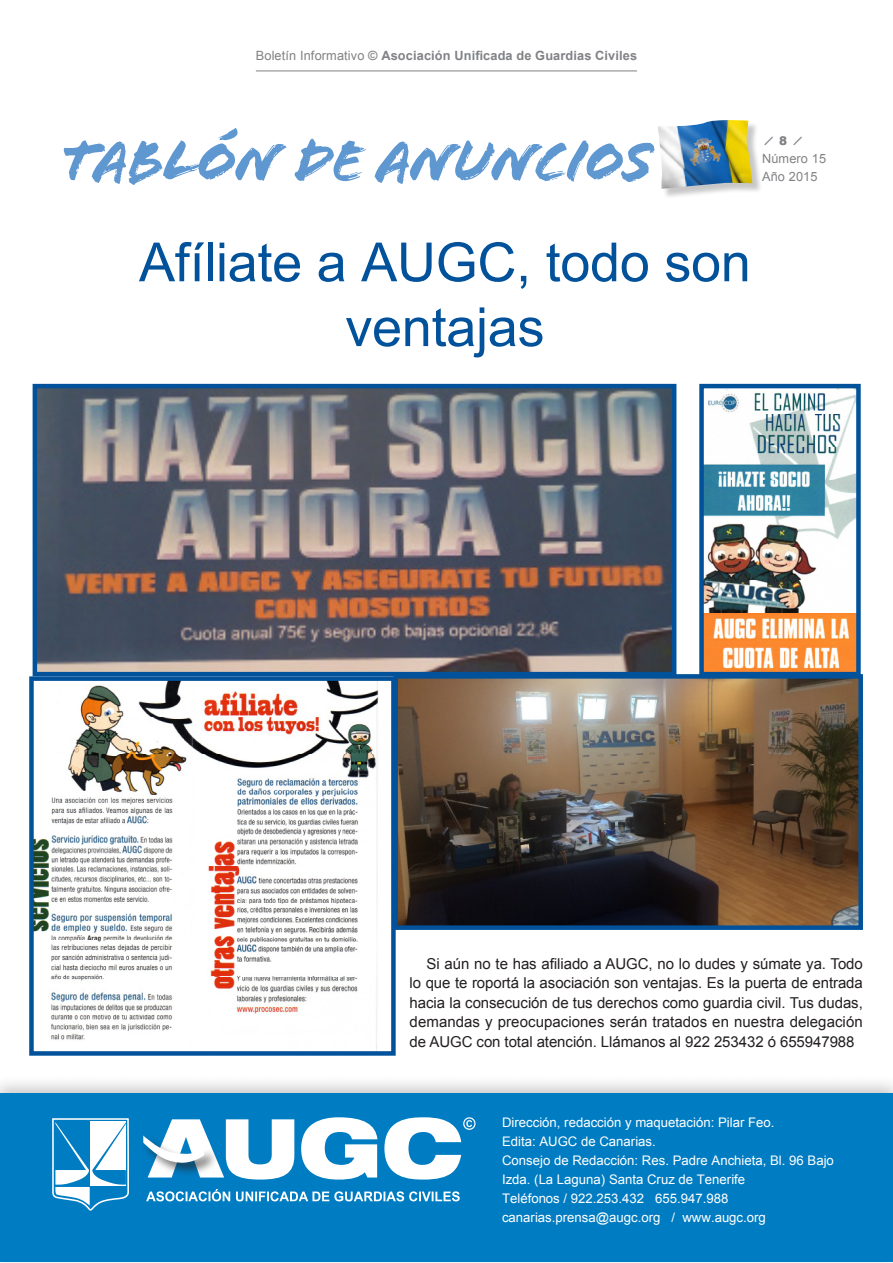
<style>
.page{position:relative;width:893px;height:1263px;background:#fff}
.page>*{position:absolute;margin:0;border:0;box-sizing:border-box;transform-origin:0 0}
.Titular_Centrado{font:54px/64.8px "Arial";letter-spacing:-.005em;color:#01529a;text-align:center}
.t1{font:18px "Arial";color:#808285}
.Texto{font:15px/19.5px "Arial";letter-spacing:-.005em;color:#231f20;text-align:justify}
.Entradilla_Centrada{font:13.2px/19px "Arial";color:#fff}
.t2{font:700 12.75px "Arial";letter-spacing:.01em;color:#808285}
.t3{font:12.75px "Arial";letter-spacing:.01em;color:#808285}
.s1{font-weight:400}
.s2{font-weight:900;font-size:12px}
</style>
<div class="page">
<hr style="left:256px;top:71px;width:381px;height:1px;background:#808285">
<svg style="left:64px;top:128px;width:590px;height:57px"></svg>
<div style="left:659px;top:121px;width:104px;height:78px;background:#231f20;opacity:.25"></div>
<img style="left:658px;top:120px;width:94px;height:69px">
<div style="left:0;top:1074px;width:893px;height:189px;background:#231f20;opacity:.25"></div>
<div style="left:0;top:1093px;width:893px;height:168px;background:#007cc2"></div>
<svg style="left:52px;top:1117px;width:423px;height:94px"></svg>
<img style="left:34px;top:681px;width:345px;height:370px">
<div style="left:29px;top:676px;width:367px;height:380px;border:4px solid #01529a"></div>
<img style="left:704px;top:389px;width:152px;height:282px">
<div style="left:699px;top:384px;width:162px;height:292px;border:4px solid #01529a"></div>
<img style="left:38px;top:389px;width:633px;height:282px">
<div style="left:33px;top:384px;width:643px;height:292px;border:4px solid #01529a"></div>
<img style="left:398px;top:679px;width:460px;height:246px">
<div style="left:393px;top:674px;width:470px;height:256px;border:4px solid #01529a"></div>
<p class="t2" style="left:256px;top:47px;width:383px"><span class="s1">Boletín Informativo</span> © Asociación Unificada de Guardias Civiles</p>
<p class="t1" style="left:769px;top:126px;width:39px">̷ <span class="s2">8</span> ̷</p>
<p class="t3" style="left:762px;top:150px;width:66px">Número 15</p>
<p class="t3" style="left:762px;top:168px;width:57px">Año 2015</p>
<p class="Titular_Centrado" style="left:139px;top:230px;width:613px">Afíliate a AUGC, todo son ventajas</p>
<p class="Texto" style="left:410px;top:954px;width:455px;text-indent:17px">Si aún no te has afiliado a AUGC, no lo dudes y súmate ya. Todo lo que te roportá la asociación son ventajas. Es la puerta de entrada hacia la consecución de tus derechos como guardia civil. Tus dudas, demandas y preocupaciones serán tratados en nuestra delegación de AUGC con total atención. Llámanos al 922 253432 ó 655947988</p>
<p class="Entradilla_Centrada" style="left:491px;top:1113px;width:283px">Edita: Asociación Unificada de Guardias Civiles.</p>
<p class="Entradilla_Centrada" style="left:491px;top:1151px;width:247px">28003 Madrid. Teléfono / Fax: 913624586</p>
<p class="Entradilla_Centrada" style="left:491px;top:1170px;width:229px">redaccion@augc.org / www.augc.org</p>
<p class="Entradilla_Centrada" style="left:502px;top:1113px;width:274px">Dirección, redacción y maquetación: Pilar Feo.</p>
<p class="Entradilla_Centrada" style="left:502px;top:1132px;width:155px">Edita: AUGC de Canarias.</p>
<p class="Entradilla_Centrada" style="left:502px;top:1151px;width:333px">Consejo de Redacción: Res. Padre Anchieta, Bl. 96 Bajo<br>Izda. (La Laguna) Santa Cruz de Tenerife</p>
<p class="Entradilla_Centrada" style="left:502px;top:1189px;width:228px">Teléfonos / 922.253.432 655.947.988</p>
<p class="Entradilla_Centrada" style="left:502px;top:1208px;width:265px">canarias.prensa@augc.org / www.augc.org</p>
</div>
